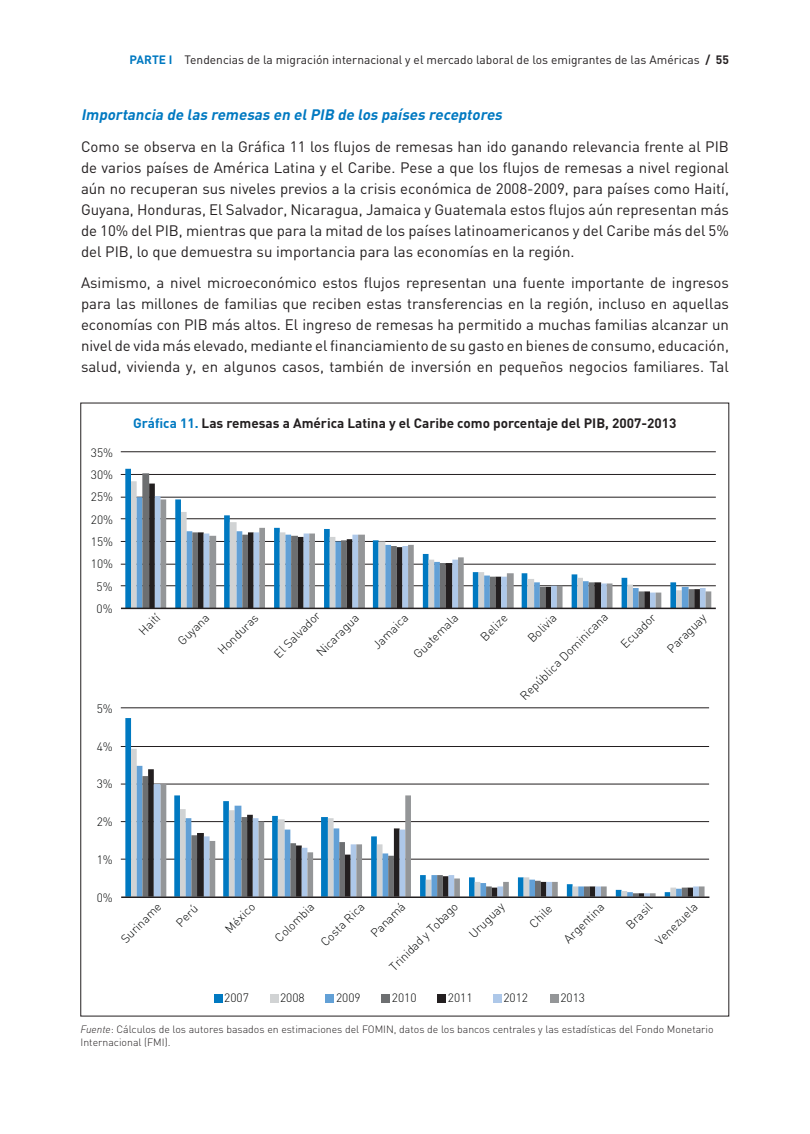
<style>
.page{position:relative;width:810px;height:1134px;background:#fff}
.page>*{position:absolute;margin:0;border:0;box-sizing:border-box;transform-origin:0 0}
.t1{font:15px/21px "DIN";color:#231f20;text-align:justify}
.t2{font:italic 700 15px "DIN";color:#0079c1}
.t3{font:700 13.5px "DIN";color:#231f20}
.t4{font:300 12px "DIN";color:#030505}
.t5{font:12px "DIN";color:#231f20}
.t6{font:300 10.5px/13.5px "DIN";color:#231f20}
.s1{font-weight:700;color:#0079c1}
.s2{font-weight:700}
.s3{color:#0079c1}
.s4{font-style:italic}
</style>
<div class="page">
<hr style="left:121px;top:586px;width:595px;height:1px;background:#231f20">
<hr style="left:121px;top:564px;width:595px;height:1px;background:#231f20">
<hr style="left:121px;top:541px;width:595px;height:1px;background:#231f20">
<hr style="left:121px;top:519px;width:595px;height:1px;background:#231f20">
<hr style="left:121px;top:497px;width:595px;height:1px;background:#231f20">
<hr style="left:121px;top:474px;width:595px;height:1px;background:#231f20">
<hr style="left:121px;top:452px;width:595px;height:1px;background:#231f20">
<svg style="left:125px;top:469px;width:6px;height:139px"></svg>
<svg style="left:142px;top:473px;width:13px;height:135px"></svg>
<svg style="left:149px;top:484px;width:6px;height:124px"></svg>
<svg style="left:155px;top:496px;width:551px;height:112px"></svg>
<svg style="left:161px;top:499px;width:550px;height:109px"></svg>
<hr style="left:121px;top:608px;width:595px;height:1px;background:#231f20">
<hr style="left:121px;top:859px;width:588px;height:1px;background:#231f20">
<hr style="left:121px;top:821px;width:588px;height:1px;background:#231f20">
<hr style="left:121px;top:784px;width:588px;height:1px;background:#231f20">
<hr style="left:121px;top:746px;width:588px;height:1px;background:#231f20">
<hr style="left:121px;top:708px;width:588px;height:1px;background:#231f20">
<svg style="left:125px;top:718px;width:11px;height:178px"></svg>
<svg style="left:131px;top:749px;width:12px;height:147px"></svg>
<svg style="left:137px;top:766px;width:6px;height:130px"></svg>
<svg style="left:148px;top:769px;width:545px;height:127px"></svg>
<svg style="left:161px;top:784px;width:544px;height:112px"></svg>
<hr style="left:121px;top:896px;width:588px;height:2px;background:#231f20">
<div style="left:214px;top:994px;width:8px;height:9px;background:#0079c1"></div>
<div style="left:270px;top:994px;width:8px;height:9px;background:#d1d3d4"></div>
<div style="left:326px;top:994px;width:8px;height:9px;background:#62a0d6"></div>
<div style="left:382px;top:994px;width:8px;height:9px;background:#6d6f71"></div>
<div style="left:438px;top:994px;width:8px;height:9px;background:#231f20"></div>
<div style="left:493px;top:994px;width:9px;height:9px;background:#aec8e9"></div>
<div style="left:550px;top:994px;width:9px;height:9px;background:#949698"></div>
<p class="t5" style="left:130px;top:52px;width:601px"><span class="s1">PARTE I</span> Tendencias de la migración internacional y el mercado laboral de los emigrantes de las Américas <span class="s2">/ 55</span></p>
<p class="t2" style="left:81px;top:105px;width:426px">Importancia de las remesas en elPIB de los países receptores</p>
<p class="t1" style="left:81px;top:136px;width:650px">Como se observa en la Gráfica 11 los flujos de remesas han ido ganando relevancia frente al PIB de varios países de América Latina y el Caribe. Pese a que los flujos de remesas a nivel regional aún no recuperan sus niveles previos a la crisis económica de 2008-2009, para países como Haití, Guyana, Honduras, El Salvador, Nicaragua, Jamaica y Guatemala estos flujos aún representan más de 10% del PIB, mientras que para la mitad de los países latinoamericanos y del Caribe más del 5% del PIB, lo que demuestra su importancia para las economías en la región.</p>
<p class="t1" style="left:81px;top:272px;width:650px">Asimismo, a nivel microeconómico estos flujos representan una fuente importante de ingresos para las millones de familias que reciben estas transferencias en la región, incluso en aquellas economías con PIB más altos. El ingreso de remesas ha permitido a muchas familias alcanzar un nivel de vida más elevado, mediante el financiamiento de su gasto en bienes de consumo, educación, salud, vivienda y, en algunos casos, también de inversión en pequeños negocios familiares. Tal</p>
<p class="t4" style="left:91px;top:445px;width:24px">35%</p>
<p class="t4" style="left:91px;top:467px;width:24px">30%</p>
<p class="t4" style="left:91px;top:490px;width:24px">25%</p>
<p class="t4" style="left:91px;top:512px;width:24px">20%</p>
<p class="t4" style="left:91px;top:534px;width:24px">15%</p>
<p class="t4" style="left:91px;top:557px;width:24px">10%</p>
<p class="t4" style="left:97px;top:579px;width:18px">5%</p>
<p class="t4" style="left:97px;top:601px;width:18px">0%</p>
<p class="t4" style="left:97px;top:701px;width:18px">5%</p>
<p class="t4" style="left:97px;top:739px;width:18px">4%</p>
<p class="t4" style="left:97px;top:777px;width:18px">3%</p>
<p class="t4" style="left:97px;top:815px;width:18px">2%</p>
<p class="t3" style="left:133px;top:414px;width:545px"><span class="s3">Gráfica 11.</span> Las remesas a América Latina y el Caribe como porcentaje del PIB, 2007-2013</p>
<p class="t4" style="left:136px;top:628px;width:26px;rotate:-45deg">Haití</p>
<p class="t4" style="left:175px;top:638px;width:40px;rotate:-45deg">Guyana</p>
<p class="t4" style="left:215px;top:647px;width:53px;rotate:-45deg">Honduras</p>
<p class="t4" style="left:271px;top:650px;width:61px;rotate:-45deg">El Salvador</p>
<p class="t4" style="left:517px;top:693px;width:120px;rotate:-45deg">República Dominicana</p>
<p class="t4" style="left:618px;top:641px;width:45px;rotate:-45deg">Ecuador</p>
<p class="t4" style="left:664px;top:645px;width:51px;rotate:-45deg">Paraguay</p>
<p class="t4" style="left:313px;top:649px;width:56px;rotate:-45deg">Nicaragua</p>
<p class="t4" style="left:370px;top:642px;width:46px;rotate:-45deg">Jamaica</p>
<p class="t4" style="left:410px;top:651px;width:59px;rotate:-45deg">Guatemala</p>
<p class="t4" style="left:477px;top:634px;width:34px;rotate:-45deg">Belize</p>
<p class="t4" style="left:525px;top:635px;width:37px;rotate:-45deg">Bolivia</p>
<p class="t4" style="left:97px;top:852px;width:18px">1%</p>
<p class="t4" style="left:97px;top:890px;width:18px">0%</p>
<p class="t4" style="left:386px;top:963px;width:92px;rotate:-45deg">Trinidad y Tobago</p>
<p class="t4" style="left:466px;top:931px;width:46px;rotate:-45deg">Uruguay</p>
<p class="t4" style="left:526px;top:920px;width:28px;rotate:-45deg">Chile</p>
<p class="t4" style="left:561px;top:936px;width:53px;rotate:-45deg">Argentina</p>
<p class="t4" style="left:623px;top:922px;width:33px;rotate:-45deg">Brasil</p>
<p class="t4" style="left:652px;top:937px;width:55px;rotate:-45deg">Venezuela</p>
<p class="t4" style="left:118px;top:936px;width:53px;rotate:-45deg">Suriname</p>
<p class="t4" style="left:173px;top:919px;width:27px;rotate:-45deg">Perú</p>
<p class="t4" style="left:222px;top:925px;width:38px;rotate:-45deg">México</p>
<p class="t4" style="left:272px;top:935px;width:51px;rotate:-45deg">Colombia</p>
<p class="t4" style="left:317px;top:939px;width:58px;rotate:-45deg">Costa Rica</p>
<p class="t4" style="left:368px;top:930px;width:45px;rotate:-45deg">Panamá</p>
<p class="t4" style="left:224px;top:991px;width:26px">2007</p>
<p class="t4" style="left:280px;top:991px;width:26px">2008</p>
<p class="t4" style="left:336px;top:991px;width:26px">2009</p>
<p class="t4" style="left:392px;top:991px;width:26px">2010</p>
<p class="t4" style="left:448px;top:991px;width:26px">2011</p>
<p class="t4" style="left:503px;top:991px;width:26px">2012</p>
<p class="t4" style="left:560px;top:991px;width:26px">2013</p>
<p class="t6" style="left:81px;top:1022px;width:635px"><span class="s4">Fuente</span>: Cálculos de los autores basados en estimaciones del FOMIN, datos de los bancos centrales y las estadísticas del Fondo Monetario<br>Internacional (FMI).</p>
</div>
